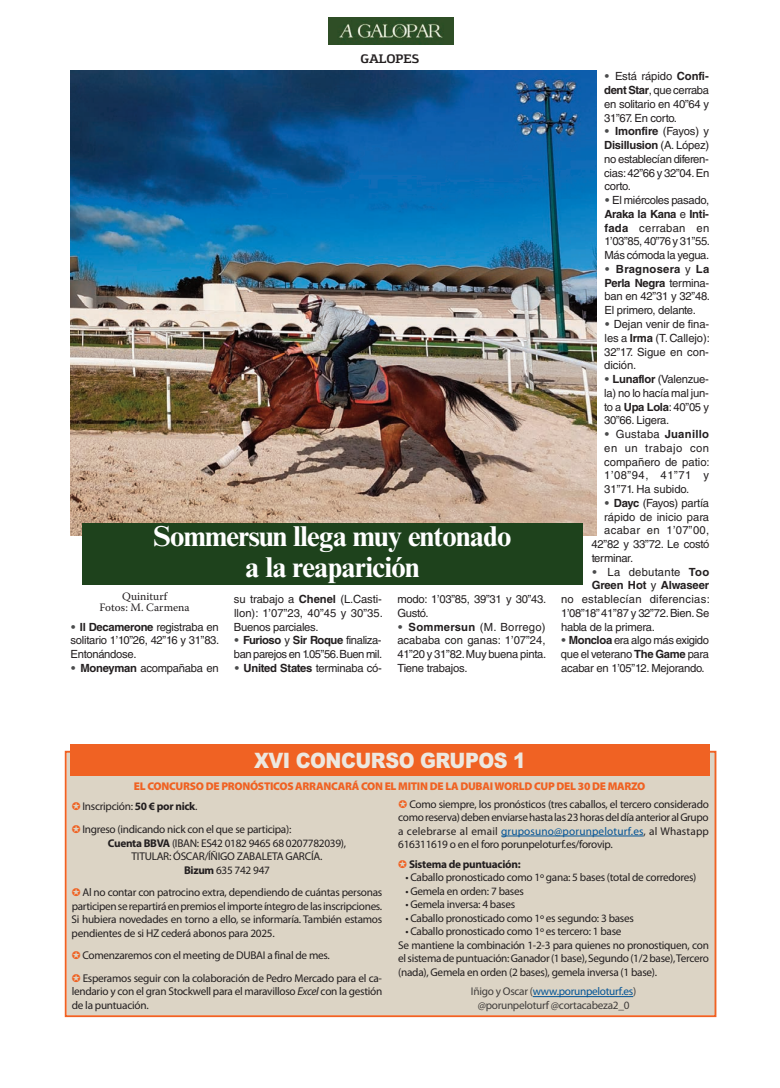
<style>
.page{position:relative;width:780px;height:1088px;background:#fff}
.page>*{position:absolute;margin:0;border:0;box-sizing:border-box;transform-origin:0 0}
.t1{font:700 28.75px/31.2px "Times New Roman MT Std";letter-spacing:-.025em;color:#fff;text-align:center}
.t2{font:900 21.25px "Arial";letter-spacing:-.025em;color:#ece8e0;scale:.9 1}
.t3{font:700 12.5px "Bankinter Text";color:#231f20}
.t4{font:11.25px/13.5px "Myriad Pro";letter-spacing:-.025em;color:#231f20}
.t5{font:11.25px/13.8px "Helvetica LT Std";letter-spacing:-.025em;color:#231f20;text-align:justify}
.t6{font:900 11.25px "Myriad Pro";letter-spacing:-.025em;color:#f06223}
.t7{font:11.25px/13.5px "Myriad Pro";letter-spacing:-.025em;color:#413e3c;text-align:center}
.t8{font:11.25px "Helvetica LT Std";letter-spacing:.025em;color:#231f20}
.t9{font:700 11.25px "Helvetica LT Std";letter-spacing:-.025em;color:#231f20}
.t10{font:11.25px/11.2px "Warnock Pro";color:#231f20;text-align:center}
.t11{font:700 11.25px "Myriad Pro";letter-spacing:-.025em;color:#231f20}
.t12{font:11.25px "Helvetica LT Std";color:#231f20}
.s1{font-weight:900;color:#4b4c4d}
.s2{font-weight:700}
.s3{font-weight:400}
.s4{color:#f06223}
.s5{font-style:italic}
.s6{color:#035496}
</style>
<div class="page">
<img style="left:329px;top:17px;width:125px;height:27px">
<img style="left:71px;top:71px;width:525px;height:464px">
<div style="left:82px;top:523px;width:500px;height:62px;background:#1e421c"></div>
<div style="left:67px;top:753px;width:647px;height:262px;background:#dcd4c5"></div>
<div style="left:65px;top:751px;width:651px;height:266px;border:2px solid #f06223"></div>
<hr style="left:501px;top:836px;width:142px;height:1px;background:#035496">
<hr style="left:533px;top:996px;width:100px;height:1px;background:#035496">
<div style="left:70px;top:744px;width:639px;height:31px;background:#f06223"></div>
<p class="t3" style="left:360px;top:51px;width:60px">GALOPES</p>
<h1 class="t1" style="left:153px;top:524px;width:359px">Sommersun llega muy entonado a la reaparición</h1>
<p class="t10" style="left:100px;top:591px;width:91px">Quiniturf<br>Fotos: M. Carmena</p>
<p class="t5" style="left:71px;top:621px;width:150px"><span class="s1">•</span> <span class="s2">Il Decamerone</span> registraba en solitario 1’10”26, 42”16 y 31”83.<br>Entonándose.</p>
<p class="t5" style="left:71px;top:662px;width:150px"><span class="s1">•</span> <span class="s2">Moneyman</span> acompañaba en</p>
<p class="t5" style="left:234px;top:593px;width:150px">su trabajo a <span class="s2">Chenel</span> (L.Casti&shy;llon): 1’07”23, 40”45 y 30”35.<br>Buenos parciales.</p>
<p class="t5" style="left:234px;top:634px;width:150px"><span class="s1">•</span> <span class="s2">Furioso</span> y <span class="s2">Sir Roque</span> finaliza&shy;ban parejos en 1.05”56. Buen mil.</p>
<p class="t9" style="left:234px;top:664px;width:149px"><span class="s1">•</span> United States <span class="s3">terminaba có-</span></p>
<p class="t5" style="left:397px;top:593px;width:150px">modo: 1’03”85, 39”31 y 30”43.<br>Gustó.</p>
<p class="t5" style="left:397px;top:621px;width:150px"><span class="s1">•</span> <span class="s2">Sommersun</span> (M. Borrego) acababa con ganas: 1’07”24, 41”20 y 31”82. Muy buena pinta.<br>Tiene trabajos.</p>
<p class="t5" style="left:604px;top:71px;width:106px"><span class="s1">•</span> Está rápido <span class="s2">Confi&shy;dent Star</span>, que cerraba en solitario en 40”64 y 31”67. En corto.</p>
<p class="t5" style="left:604px;top:126px;width:107px"><span class="s1">•</span> <span class="s2">Imonfire</span> (Fayos) y <span class="s2">Disillusion</span> (A. López) no establecían diferen&shy;cias: 42”66 y 32”04. En corto.</p>
<p class="t5" style="left:604px;top:194px;width:107px"><span class="s1">•</span> El miércoles pasado, <span class="s2">Araka la Kana</span> e <span class="s2">Inti&shy;fada</span> cerraban en 1’03”85, 40”76 y 31”55.<br>Más cómoda la yegua.</p>
<p class="t5" style="left:604px;top:263px;width:107px"><span class="s1">•</span> <span class="s2">Bragnosera</span> y <span class="s2">La Perla Negra</span> termina&shy;ban en 42”31 y 32”48.<br>El primero, delante.</p>
<p class="t5" style="left:604px;top:318px;width:107px"><span class="s1">•</span> Dejan venir de fina&shy;les a <span class="s2">Irma</span> (T. Callejo):<br>32”17. Sigue en con&shy;dición.</p>
<p class="t5" style="left:604px;top:373px;width:106px"><span class="s1">•</span> <span class="s2">Lunaflor</span> (Valenzue&shy;la) no lo hacía mal jun&shy;to a <span class="s2">Upa Lola</span>: 40”05 y 30”66. Ligera.</p>
<p class="t5" style="left:604px;top:428px;width:107px"><span class="s1">•</span> Gustaba <span class="s2">Juanillo </span>en un trabajo con compañero de patio:<br>1’08”94, 41”71 y 31”71. Ha subido.</p>
<p class="t5" style="left:604px;top:497px;width:106px"><span class="s1">•</span> <span class="s2">Dayc</span> (Fayos) partía</p>
<p class="t12" style="left:604px;top:512px;width:106px">rápido de inicio para</p>
<p class="t8" style="left:604px;top:526px;width:106px">acabar en 1’07”00,</p>
<p class="t5" style="left:591px;top:538px;width:119px">42”82 y 33”72. Le costó</p>
<p class="t5" style="left:591px;top:552px;width:43px">terminar.</p>
<p class="t8" style="left:591px;top:567px;width:119px"><span class="s1">•</span> La debutante <span class="s2">Too</span></p>
<p class="t9" style="left:591px;top:581px;width:119px">Green Hot <span class="s3">y</span> Alwaseer</p>
<p class="t8" style="left:561px;top:595px;width:150px">no establecían diferencias:</p>
<p class="t5" style="left:561px;top:607px;width:150px">1’08”18” 41”87 y 32”72. Bien. Se</p>
<p class="t5" style="left:561px;top:621px;width:95px">habla de la primera.</p>
<p class="t5" style="left:561px;top:634px;width:150px"><span class="s1">•</span> <span class="s2">Moncloa</span> era algo más exigido que el veterano <span class="s2">The Game</span> para acabar en 1’05”12. Mejorando.</p>
<h2 class="t2" style="left:254px;top:748px;width:303px">XVI CONCURSO GRUPOS 1</h2>
<p class="t6" style="left:134px;top:782px;width:513px">EL CONCURSO DE PRONÓSTICOS ARRANCARÁ CON EL MITIN DE LA DUBAI WORLD CUP DEL 30 DE MARZO</p>
<p class="t4" style="left:72px;top:796px;width:221px;line-height:22.6px"><span class="s4">✪</span> Inscripción: <span class="s2">50 € por nick</span>.<br><span class="s4">✪</span> Ingreso (indicando nick con el que se participa):</p>
<p class="t4" style="left:108px;top:837px;width:240px;text-align:center"><span class="s2">Cuenta BBVA</span> (IBAN: ES42 0182 9465 68 0207782039),<br>TITULAR: ÓSCAR/ÍÑIGO ZABALETA GARCÍA.<br><span class="s2">Bizum</span> 635 742 947</p>
<p class="t4" style="left:72px;top:886px;width:312px;text-align:justify"><span class="s4">✪</span> Al no contar con patrocino extra, dependiendo de cuántas personas participen se repartirá en premios el importe íntegro de las inscripciones.<br>Si hubiera novedades en torno a ello, se informaría. También estamos pendientes de si HZ cederá abonos para 2025.</p>
<p class="t4" style="left:72px;top:945px;width:312px;line-height:22.6px"><span class="s4">✪</span> Comenzaremos con el meeting de DUBAI a final de mes.<br><span class="s4">✪</span> Esperamos seguir con la colaboración de Pedro Mercado para el ca-</p>
<p class="t4" style="left:72px;top:986px;width:312px">lendario y con el gran Stockwell para el maravilloso <span class="s5">Excel</span> con la gestión de la puntuación.</p>
<p class="t4" style="left:398px;top:798px;width:312px;text-align:justify"><span class="s4">✪</span> Como siempre, los pronósticos (tres caballos, el tercero considerado como reserva) deben enviarse hasta las 23 horas del día anterior al Grupo a celebrarse al email <span class="s6">gruposuno@porunpeloturf.es</span>, al Whastapp 616311619 o en el foro porunpeloturf.es/forovip.</p>
<p class="t11" style="left:398px;top:860px;width:124px"><span class="s4">✪</span> Sistema de puntuación:</p>
<p class="t4" style="left:405px;top:872px;width:292px">• Caballo pronosticado como 1º gana: 5 bases (total de corredores)</p>
<p class="t4" style="left:405px;top:885px;width:120px">• Gemela en orden: 7 bases</p>
<p class="t4" style="left:405px;top:899px;width:111px">• Gemela inversa: 4 bases</p>
<p class="t4" style="left:405px;top:912px;width:230px">• Caballo pronosticado como 1º es segundo: 3 bases</p>
<p class="t4" style="left:398px;top:926px;width:312px;text-indent:7px">• Caballo pronosticado como 1º es tercero: 1 base<br>Se mantiene la combinación 1-2-3 para quienes no pronostiquen, con el sistema de puntuación: Ganador (1 base), Segundo (1/2 base), Tercero (nada), Gemela en orden (2 bases), gemela inversa (1 base).</p>
<p class="t7" style="left:471px;top:986px;width:167px">Iñigo y Oscar (<span class="s6">www.porunpeloturf.es</span>) @porunpeloturf @cortacabeza2_0</p>
</div>
